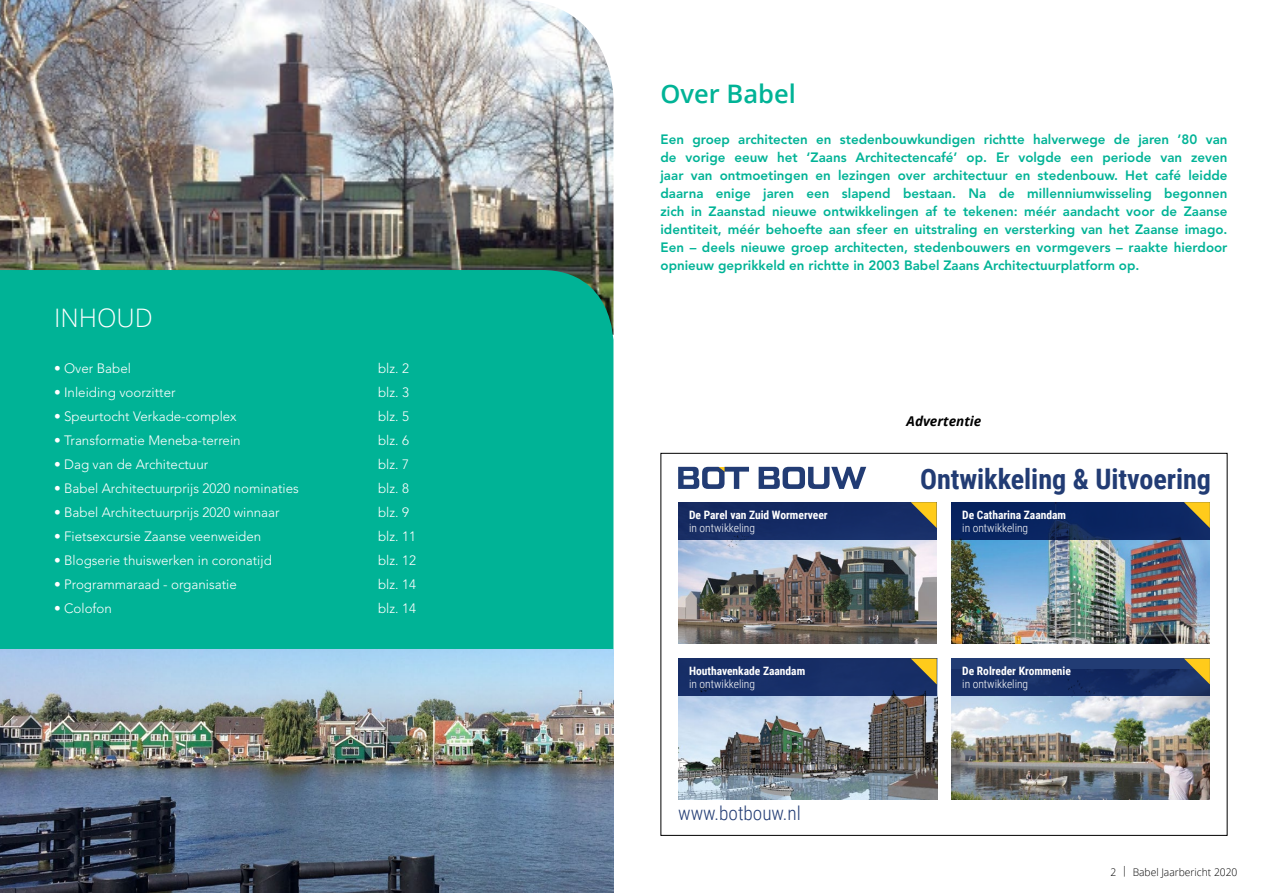
<style>
.page{position:relative;width:1263px;height:893px;background:#fff}
.page>*{position:absolute;margin:0;border:0;box-sizing:border-box;transform-origin:0 0}
.t1{font:700 28.2px "Roboto Condensed";color:#223c74}
.t2{font:600 25.5px "Open Sans";color:#00b396}
.t3{font:300 25.5px "Open Sans";color:#fff}
.t4{font:300 19.35px "Roboto Condensed";color:#223c74}
.t5{font:800 13.5px/18px "Avenir";color:#00b396;text-align:justify}
.t6{font:300 13.5px "Avenir";color:#fff}
.t7{font:italic 700 13.5px "Open Sans";color:#000}
.t8{font:700 11.55px "Roboto Condensed";color:#fff}
.t9{font:300 11.55px "Roboto Condensed";color:#fff}
.t10{font:300 10.5px "Open Sans";color:#000}
</style>
<div class="page">
<img style="left:0;top:0;width:613px;height:270px">
<div style="left:0;top:270px;width:613px;height:379px;background:#00b396"></div>
<svg style="left:678px;top:467px;width:71px;height:22px"></svg>
<svg style="left:759px;top:467px;width:107px;height:22px"></svg>
<img style="left:678px;top:540px;width:259px;height:103px">
<img style="left:678px;top:696px;width:259px;height:103px">
<img style="left:951px;top:540px;width:259px;height:103px">
<img style="left:951px;top:696px;width:259px;height:103px">
<div style="left:678px;top:502px;width:259px;height:38px;background:#152b64"></div>
<div style="left:678px;top:659px;width:259px;height:37px;background:#172e68"></div>
<svg style="left:951px;top:502px;width:259px;height:38px;background:#0b255f"></svg>
<svg style="left:951px;top:659px;width:259px;height:37px;background:#193168"></svg>
<svg style="left:911px;top:659px;width:26px;height:25px"></svg>
<svg style="left:911px;top:502px;width:26px;height:26px"></svg>
<svg style="left:1184px;top:659px;width:26px;height:25px"></svg>
<svg style="left:1184px;top:502px;width:26px;height:26px"></svg>
<img style="left:0;top:649px;width:613px;height:244px">
<h2 class="t3" style="left:54px;top:301px;width:100px">Inhoud</h2>
<p class="t6" style="left:54px;top:361px;width:79px">• Over Babel</p>
<p class="t6" style="left:378px;top:361px;width:32px">blz. 2</p>
<p class="t6" style="left:54px;top:385px;width:123px">• Inleiding voorzitter</p>
<p class="t6" style="left:378px;top:385px;width:32px">blz. 3</p>
<p class="t6" style="left:54px;top:409px;width:184px">• Speurtocht Verkade-complex</p>
<p class="t6" style="left:378px;top:409px;width:32px">blz. 5</p>
<p class="t6" style="left:54px;top:433px;width:188px">• Transformatie Meneba-terrein</p>
<p class="t6" style="left:378px;top:433px;width:32px">blz. 6</p>
<p class="t6" style="left:54px;top:457px;width:156px">• Dag van de Architectuur</p>
<p class="t6" style="left:378px;top:457px;width:32px">blz. 7</p>
<p class="t6" style="left:54px;top:481px;width:246px">• Babel Architectuurprijs 2020 nominaties</p>
<p class="t6" style="left:378px;top:481px;width:32px">blz. 8</p>
<p class="t6" style="left:54px;top:505px;width:227px">• Babel Architectuurprijs 2020 winnaar</p>
<p class="t6" style="left:378px;top:505px;width:32px">blz. 9</p>
<p class="t6" style="left:54px;top:529px;width:209px">• Fietsexcursie Zaanse veenweiden</p>
<p class="t6" style="left:378px;top:529px;width:39px">blz. 11</p>
<p class="t6" style="left:54px;top:553px;width:219px">• Blogserie thuiswerken in coronatijd</p>
<p class="t6" style="left:378px;top:553px;width:39px">blz. 12</p>
<p class="t6" style="left:54px;top:577px;width:184px">• Programmaraad - organisatie</p>
<p class="t6" style="left:378px;top:577px;width:39px">blz. 14</p>
<p class="t6" style="left:54px;top:601px;width:59px">• Colofon</p>
<p class="t6" style="left:378px;top:601px;width:39px">blz. 14</p>
<h2 class="t2" style="left:660px;top:77px;width:137px">Over Babel</h2>
<p class="t5" style="left:660px;top:130px;width:569px">Een groep architecten en stedenbouwkundigen richtte halverwege de jaren ’80 van de vorige eeuw het ‘Zaans Architectencafé’ op. Er volgde een periode van zeven jaar van ontmoetingen en lezingen over architectuur en stedenbouw. Het café leidde daarna enige jaren een slapend bestaan. Na de millenniumwisseling begonnen zich in Zaanstad nieuwe ontwikkelingen af te tekenen: méér aandacht voor de Zaanse identiteit, méér behoefte aan sfeer en uitstraling en versterking van het Zaanse imago.<br>Een – deels nieuwe groep architecten, stedenbouwers en vormgevers – raakte hierdoor opnieuw geprikkeld en richtte in 2003 Babel Zaans Architectuurplatform op.</p>
<p class="t7" style="left:906px;top:411px;width:76px">Advertentie</p>
<p class="t8" style="left:689px;top:507px;width:140px">De Parel van Zuid Wormerveer</p>
<p class="t9" style="left:689px;top:519px;width:67px">in ontwikkeling</p>
<p class="t8" style="left:689px;top:663px;width:118px">Houthavenkade Zaandam</p>
<p class="t9" style="left:689px;top:676px;width:67px">in ontwikkeling</p>
<h3 class="t4" style="left:678px;top:800px;width:124px">www.botbouw.nl</h3>
<h1 class="t1" style="left:920px;top:459px;width:292px">Ontwikkeling &amp; Uitvoering</h1>
<p class="t8" style="left:962px;top:507px;width:105px">De Catharina Zaandam</p>
<p class="t9" style="left:962px;top:519px;width:67px">in ontwikkeling</p>
<p class="t8" style="left:962px;top:663px;width:110px">De Rolreder Krommenie</p>
<p class="t9" style="left:962px;top:676px;width:67px">in ontwikkeling</p>
<p class="t10" style="left:1110px;top:864px;width:128px">2 | Babel Jaarbericht 2020</p>
</div>
